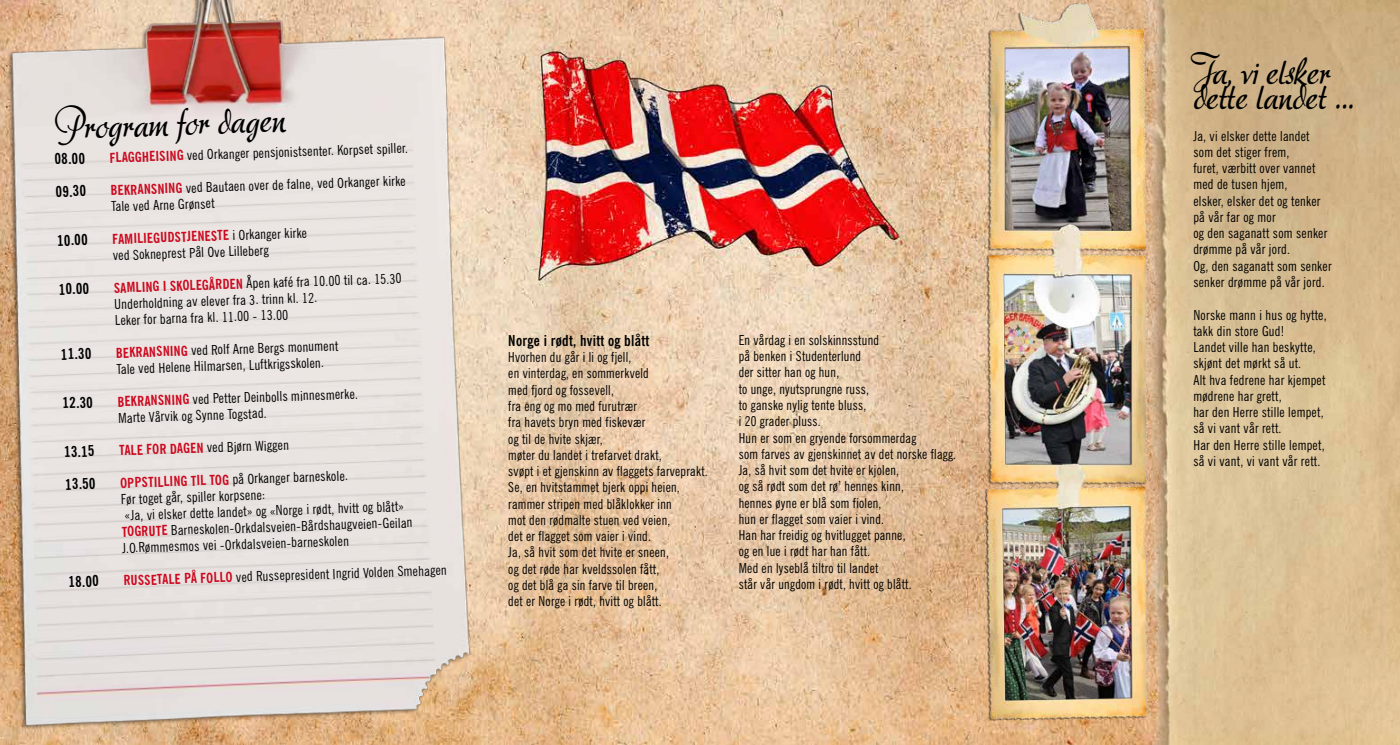
<style>
.page{position:relative;width:1400px;height:745px;background:#fff}
.page>*{position:absolute;margin:0;border:0;box-sizing:border-box;transform-origin:0 0}
.t1{font:37.5px "Adore";color:#000}
.t2{font:700 condensed 15px "News Gothic BT";letter-spacing:.02em;color:#000}
.t3{font:condensed 13.75px/16.2px "News Gothic BT";letter-spacing:.02em;color:#000}
.s1{font-weight:700;color:#cd071e}
</style>
<div class="page">
<img style="left:547px;top:0;width:412px;height:744px">
<img style="left:1162px;top:0;width:238px;height:744px">
<img style="left:0;top:0;width:547px;height:744px">
<img style="left:959px;top:0;width:203px;height:744px">
<h1 class="t1" style="left:53px;top:100px;width:234px;rotate:-2deg">Program for dagen</h1>
<p class="t2" style="left:54px;top:150px;width:32px;rotate:-2deg">08.00</p>
<p class="t3" style="left:109px;top:150px;width:300px;rotate:-2deg"><span class="s1">FLAGGHEISING</span> ved Orkanger pensjonistsenter. Korpset spiller.</p>
<p class="t2" style="left:55px;top:182px;width:32px;rotate:-2deg">09.30</p>
<p class="t3" style="left:110px;top:182px;width:297px;rotate:-2deg"><span class="s1">BEKRANSNING</span> ved Bautaen over de falne, ved Orkanger kirke<br>Tale ved Arne Grønset</p>
<p class="t2" style="left:57px;top:231px;width:32px;rotate:-2deg">10.00</p>
<p class="t3" style="left:112px;top:231px;width:196px;rotate:-2deg"><span class="s1">FAMILIEGUDSTJENESTE</span> i Orkanger kirke ved Sokneprest Pål Ove Lilleberg</p>
<p class="t2" style="left:59px;top:280px;width:32px;rotate:-2deg">10.00</p>
<p class="t3" style="left:114px;top:280px;width:289px;rotate:-2deg"><span class="s1">SAMLING I SKOLEGÅRDEN</span> Åpen kafé fra 10.00 til ca. 15.30<br>Underholdning av elever fra 3. trinn kl. 12.<br>Leker for barna fra kl. 11.00 - 13.00</p>
<p class="t2" style="left:61px;top:345px;width:32px;rotate:-2deg">11.30</p>
<p class="t3" style="left:116px;top:345px;width:224px;rotate:-2deg"><span class="s1">BEKRANSNING</span> ved Rolf Arne Bergs monument<br>Tale ved Helene Hilmarsen, Luftkrigsskolen.</p>
<p class="t2" style="left:62px;top:393px;width:32px;rotate:-2deg">12.30</p>
<p class="t3" style="left:117px;top:393px;width:242px;rotate:-2deg"><span class="s1">BEKRANSNING</span> ved Petter Deinbolls minnesmerke.<br>Marte Vårvik og Synne Togstad.</p>
<p class="t2" style="left:64px;top:442px;width:32px;rotate:-2deg">13.15</p>
<p class="t3" style="left:119px;top:442px;width:171px;rotate:-2deg"><span class="s1">TALE FOR DAGEN</span> ved Bjørn Wiggen</p>
<p class="t2" style="left:65px;top:475px;width:32px;rotate:-2deg">13.50</p>
<p class="t3" style="left:120px;top:475px;width:292px;rotate:-2deg"><span class="s1">OPPSTILLING TIL TOG</span> på Orkanger barneskole.<br>Før toget går, spiller korpsene:<br>«Ja, vi elsker dette landet» og «Norge i rødt, hvitt og blått» <span class="s1">TOGRUTE</span> Barneskolen-Orkdalsveien-Bårdshaugveien-Geilan J.O.Rømmesmos vei -Orkdalsveien-barneskolen</p>
<p class="t2" style="left:68px;top:572px;width:32px;rotate:-2deg">18.00</p>
<p class="t3" style="left:123px;top:572px;width:325px;rotate:-2deg"><span class="s1">RUSSETALE PÅ FOLLO</span> ved Russepresident Ingrid Volden Smehagen</p>
<p class="t2" style="left:508px;top:331px;width:142px">Norge i rødt, hvitt og blått</p>
<p class="t3" style="left:508px;top:349px;width:201px">Hvorhen du går i li og fjell,<br>en vinterdag, en sommerkveld<br>med fjord og fossevell,<br>fra eng og mo med furutrær<br>fra havets bryn med fiskevær<br>og til de hvite skjær,<br>møter du landet i trefarvet drakt,<br>svøpt i et gjenskinn av flaggets farveprakt.<br>Se, en hvitstammet bjerk oppi heien, rammer stripen med blåklokker inn<br>mot den rødmalte stuen ved veien,<br>det er flagget som vaier i vind.<br>Ja, så hvit som det hvite er sneen,<br>og det røde har kveldssolen fått,<br>og det blå ga sin farve til breen,<br>det er Norge i rødt, hvitt og blått.</p>
<p class="t3" style="left:739px;top:331px;width:219px">En vårdag i en solskinnsstund<br>på benken i Studenterlund<br>der sitter han og hun,<br>to unge, nyutsprungne russ,<br>to ganske nylig tente bluss,<br>i 20 grader pluss.<br>Hun er som en gryende forsommerdag<br>som farves av gjenskinnet av det norske flagg.<br>Ja, så hvit som det hvite er kjolen,<br>og så rødt som det rø’ hennes kinn,<br>hennes øyne er blå som fiolen,<br>hun er flagget som vaier i vind.<br>Han har freidig og hvitlugget panne,<br>og en lue i rødt har han fått.<br>Med en lyseblå tiltro til landet<br>står vår ungdom i rødt, hvitt og blått.</p>
<h1 class="t1" style="left:1193px;top:44px;width:138px">Ja, vi elsker</h1>
<h1 class="t1" style="left:1193px;top:69px;width:163px">dette landet ...</h1>
<p class="t3" style="left:1193px;top:127px;width:140px">Ja, vi elsker dette landet som det stiger frem,<br>furet, værbitt over vannet med de tusen hjem,<br>elsker, elsker det og tenker på vår far og mor<br>og den saganatt som senker drømme på vår jord.<br>Og, den saganatt som senker senker drømme på vår jord.</p>
<p class="t3" style="left:1193px;top:306px;width:135px">Norske mann i hus og hytte, takk din store Gud!<br>Landet ville han beskytte, skjønt det mørkt så ut.<br>Alt hva fedrene har kjempet mødrene har grett,<br>har den Herre stille lempet, så vi vant vår rett.<br>Har den Herre stille lempet, så vi vant, vi vant vår rett.</p>
</div>
